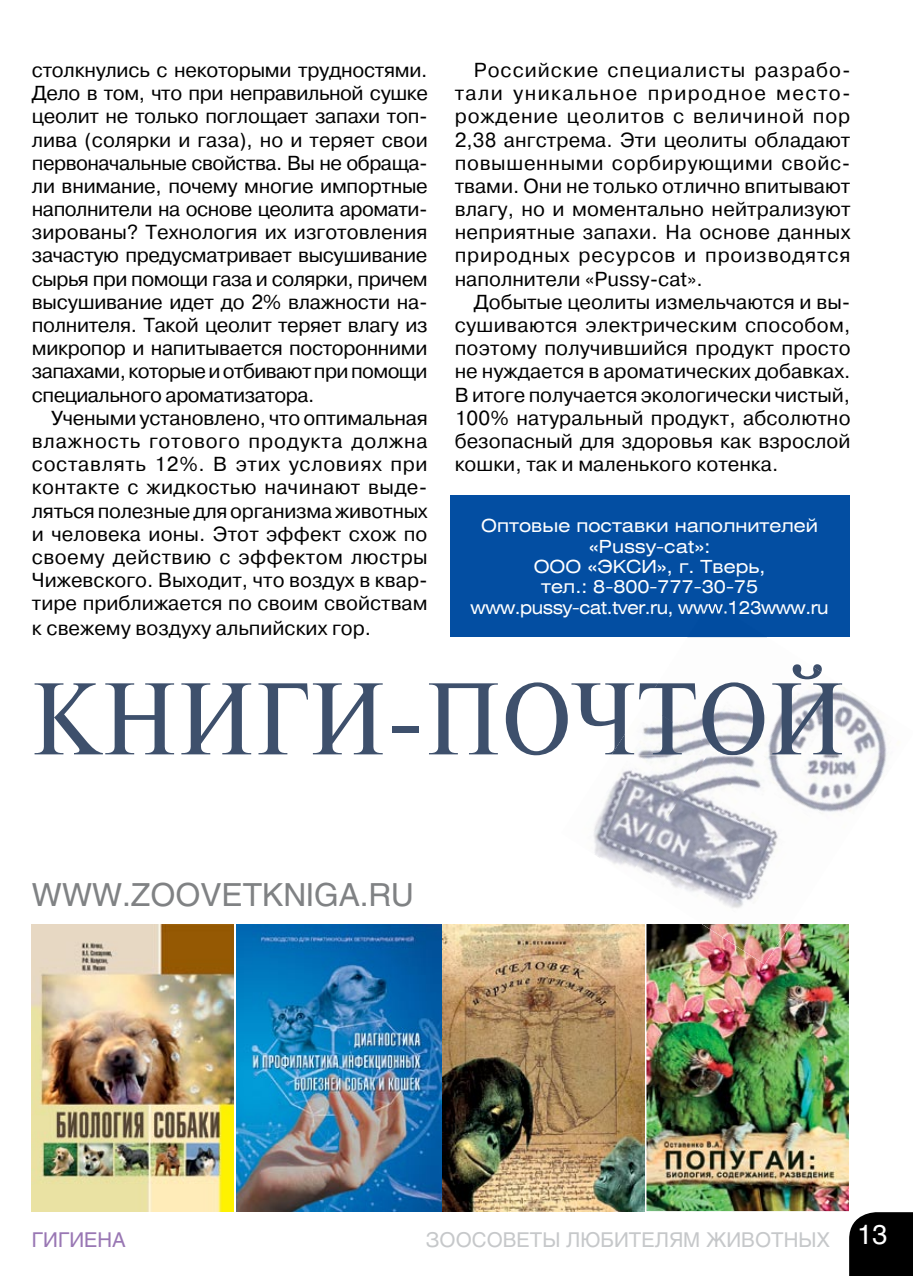
<style>
.page{position:relative;width:913px;height:1276px;background:#fff}
.page>*{position:absolute;margin:0;border:0;box-sizing:border-box;transform-origin:0 0}
.t1{font:101.48px "Newton C";color:#3e506c;scale:.91 1}
.t2{font:31.5px "Helios";color:#808284}
.t3{font:20.25px/23.2px "Pragmatica C";color:#000;text-align:justify}
.t4{font:20.25px "Helios";color:#c6c8ca}
.t5{font:20.25px "Helios";color:#9977b4}
.t6{font:18px/20.2px "Helios Ext";color:#fff;text-align:center}
</style>
<div class="page">
<div style="left:849px;top:1212px;width:63px;height:64px;background:#000"></div>
<div style="left:450px;top:495px;width:398px;height:142px;background:#034ea2"></div>
<img style="left:236px;top:924px;width:408px;height:287px">
<img style="left:31px;top:925px;width:203px;height:286px">
<img style="left:646px;top:924px;width:202px;height:287px">
<img style="left:703px;top:603px;width:24px;height:11px">
<img style="left:665px;top:687px;width:222px;height:221px">
<img style="left:593px;top:755px;width:148px;height:122px">
<img style="left:701px;top:924px;width:89px;height:40px">
<img style="left:654px;top:664px;width:187px;height:91px">
<img style="left:611px;top:703px;width:142px;height:52px">
<p class="t3" style="left:32px;top:59px;width:397px">столкнулись с некоторыми трудностями.<br>Дело в том, что при неправильной сушке цеолит не только поглощает запахи топ&shy;лива (солярки и газа), но и теряет свои первоначальные свойства. Вы не обраща&shy;ли внимание, почему многие импортные наполнители на основе цеолита аромати&shy;зированы? Технология их изготовления зачастую предусматривает высушивание сырья при помощи газа и солярки, причем высушивание идет до 2% влажности на&shy;полнителя. Такой цеолит теряет влагу из микропор и напитывается посторонними запахами, которые и отбивают при помощи специального ароматизатора.</p>
<p class="t3" style="left:32px;top:406px;width:397px;text-indent:19px">Учеными установлено, что оптимальная влажность готового продукта должна составлять 12%. В этих условиях при контакте с жидкостью начинают выде&shy;ляться полезные для организма животных и человека ионы. Этот эффект схож по своему действию с эффектом люстры Чижевского. Выходит, что воздух в квар&shy;тире приближается по своим свойствам к свежему воздуху альпийских гор.</p>
<p class="t3" style="left:454px;top:59px;width:397px;text-indent:19px">Российские специалисты разрабо&shy;тали уникальное природное место&shy;рождение цеолитов с величиной пор 2,38 ангстрема. Эти цеолиты обладают повышенными сорбирующими свойс&shy;твами. Они не только отлично впитывают влагу, но и моментально нейтрализуют неприятные запахи. На основе данных природных ресурсов и производятся наполнители «Pussy-cat».</p>
<p class="t3" style="left:454px;top:290px;width:397px;text-indent:19px">Добытые цеолиты измельчаются и вы&shy;сушиваются электрическим способом, поэтому получившийся продукт просто не нуждается в ароматических добавках.<br>В итоге получается экологически чистый, 100% натуральный продукт, абсолютно безопасный для здоровья как взрослой кошки, так и маленького котенка.</p>
<p class="t6" style="left:470px;top:516px;width:359px">Оптовые поставки наполнителей «Pussy-cat»:<br>ООО «ЭКСИ», г. Тверь,<br>тел.: 8-800-777-30-75 www.pussy-cat.tver.ru, www.123www.ru</p>
<h1 class="t1" style="left:30px;top:664px;width:896px">КНИГИ-ПОЧТОЙ</h1>
<h2 class="t2" style="left:32px;top:876px;width:383px">WWW.ZOOVETKNIGA.RU</h2>
<p class="t5" style="left:32px;top:1227px;width:95px">ГИГИЕНА</p>
<p class="t4" style="left:425px;top:1227px;width:463px">ЗООСОВЕТЫ ЛЮБИТЕЛЯМ ЖИВОТНЫХ <sup>13</sup></p>
</div>
